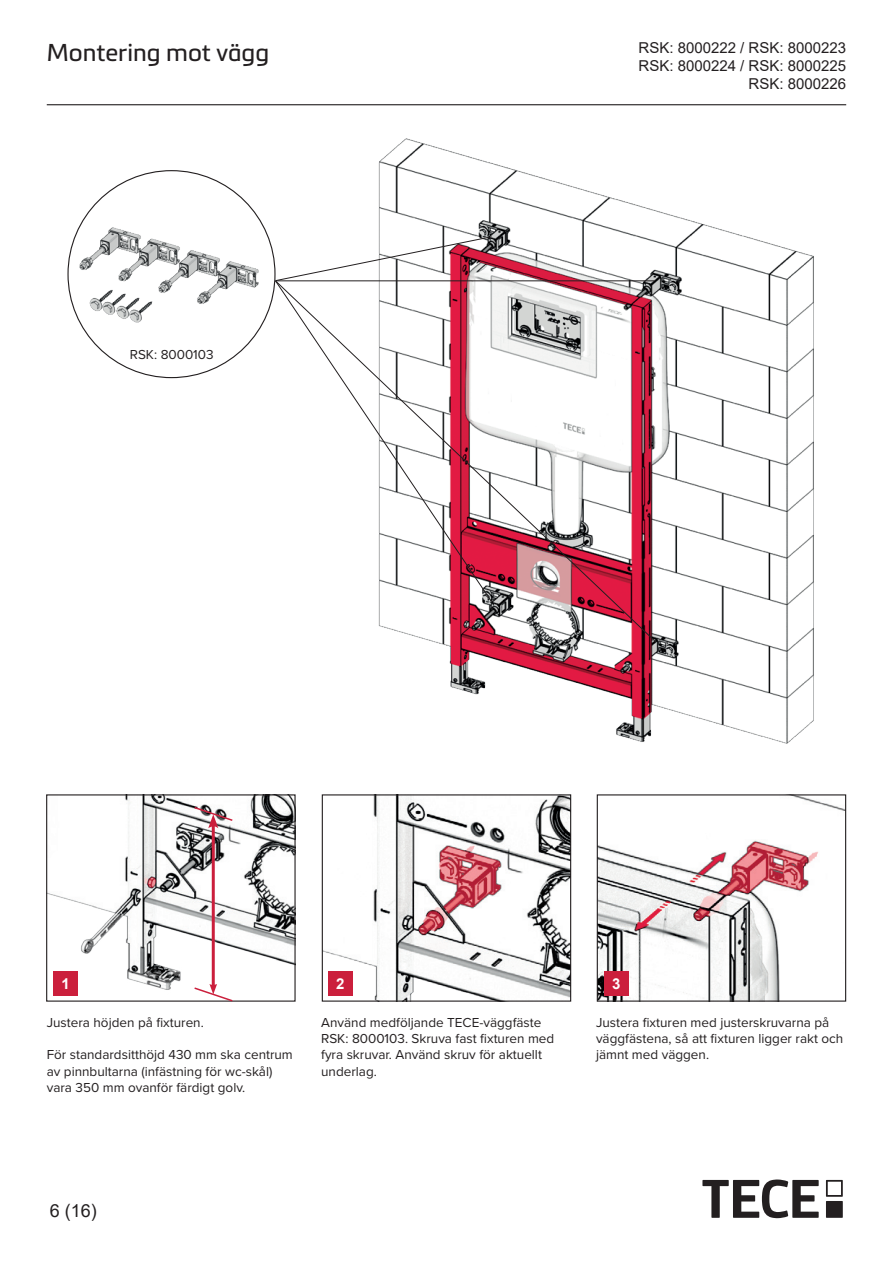
<style>
.page{position:relative;width:893px;height:1263px;background:#fff}
.page>*{position:absolute;margin:0;border:0;box-sizing:border-box;transform-origin:0 0}
.t1{font:24px "Metronic Pro";color:#231f20}
.t2{font:18px "Arial";color:#231f20}
.t3{font:15px/18px "Arial";color:#231f20;text-align:right}
.t4{font:700 15px "Arial";color:#fff}
.t5{font:13.5px/16.2px "Proxima Nova";color:#231f20}
</style>
<div class="page">
<img style="left:324px;top:796px;width:245px;height:204px">
<div style="left:322px;top:794px;width:249px;height:208px;border:1px solid #231f20"></div>
<img style="left:599px;top:796px;width:245px;height:204px">
<div style="left:597px;top:794px;width:249px;height:208px;border:1px solid #231f20"></div>
<img style="left:48px;top:796px;width:246px;height:200px">
<div style="left:46px;top:794px;width:250px;height:208px;border:1px solid #231f20"></div>
<img style="left:68px;top:171px;width:207px;height:207px;border-radius:103px">
<img style="left:378px;top:138px;width:436px;height:606px">
<div style="left:604px;top:971px;width:24px;height:24px;background:#cb1f3c"></div>
<div style="left:53px;top:971px;width:24px;height:24px;background:#cb1f3c"></div>
<div style="left:328px;top:971px;width:24px;height:24px;background:#cb1f3c"></div>
<hr style="left:212px;top:824px;width:3px;height:162px;background:#cb1f3c">
<svg style="left:193px;top:806px;width:41px;height:22px"></svg>
<svg style="left:193px;top:984px;width:41px;height:18px"></svg>
<svg style="left:275px;top:236px;width:217px;height:44px"></svg>
<svg style="left:275px;top:280px;width:381px;height:363px"></svg>
<div style="left:826px;top:1201px;width:17px;height:17px;background:#231f20"></div>
<svg style="left:826px;top:1180px;width:17px;height:17px"></svg>
<svg style="left:702px;top:1179px;width:117px;height:39px"></svg>
<hr style="left:47px;top:104px;width:799px;height:1px;background:#231f20">
<h1 class="t1" style="left:47px;top:36px;width:224px">Montering mot vägg</h1>
<p class="t3" style="left:638px;top:39px;width:209px">RSK: 8000222 / RSK: 8000223<br>RSK: 8000224 / RSK: 8000225<br>RSK: 8000226</p>
<p class="t5" style="left:130px;top:346px;width:85px">RSK: 8000103</p>
<p class="t4" style="left:61px;top:973px;width:10px">1</p>
<p class="t4" style="left:336px;top:973px;width:10px">2</p>
<p class="t4" style="left:612px;top:973px;width:10px">3</p>
<p class="t5" style="left:47px;top:1014px;width:159px">Justera höjden på fixturen.</p>
<p class="t5" style="left:47px;top:1046px;width:248px">För standardsitthöjd 430 mm ska centrum av pinnbultarna (infästning för wc-skål) vara 350 mm ovanför färdigt golv.</p>
<p class="t5" style="left:321px;top:1014px;width:235px">Använd medföljande TECE-väggfäste<br>RSK: 8000103. Skruva fast fixturen med fyra skruvar. Använd skruv för aktuellt underlag.</p>
<p class="t5" style="left:596px;top:1014px;width:249px">Justera fixturen med justerskruvarna på väggfästena, så att fixturen ligger rakt och jämnt med väggen.</p>
<h2 class="t2" style="left:50px;top:1198px;width:49px">6 (16)</h2>
</div>
